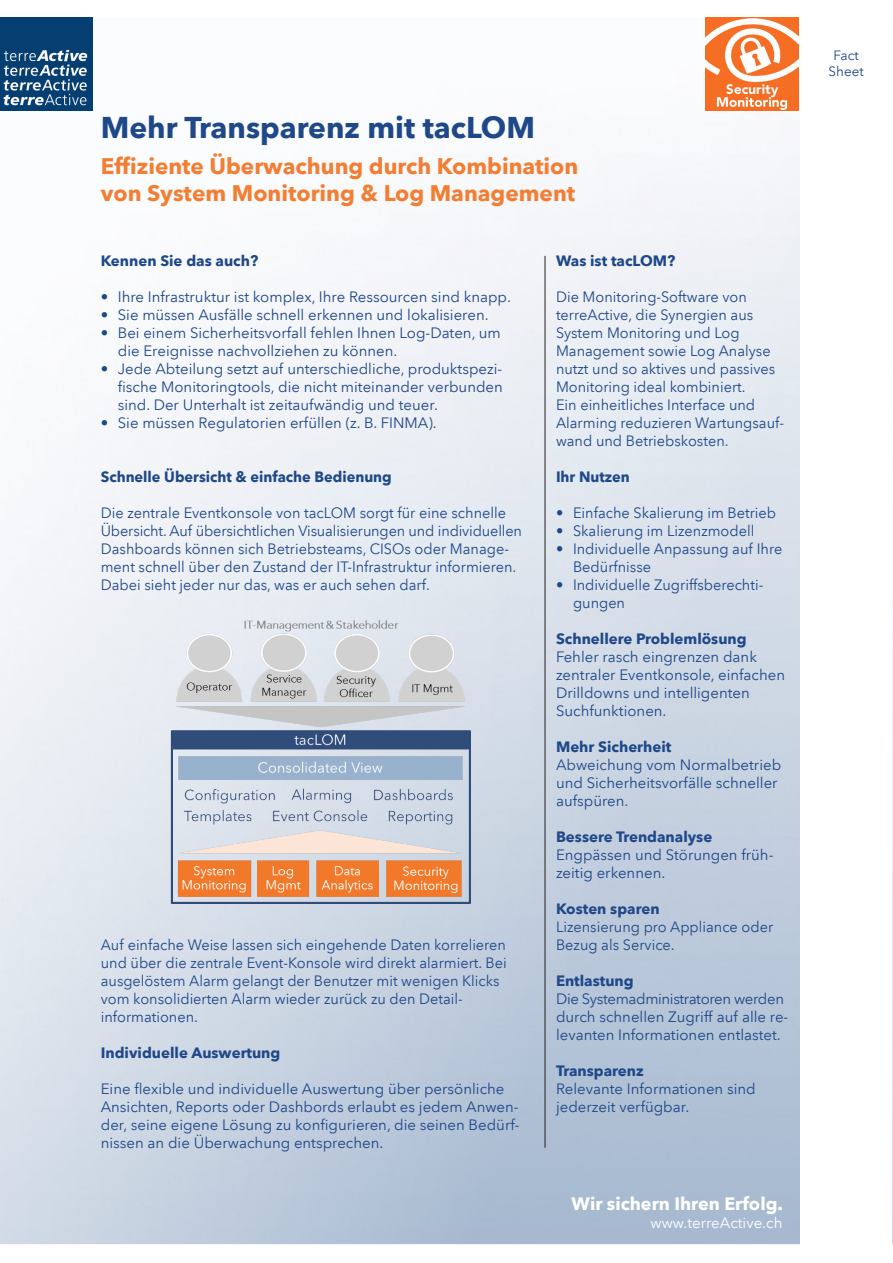
<style>
.page{position:relative;width:893px;height:1263px;background:#fff}
.page>*{position:absolute;margin:0;border:0;box-sizing:border-box;transform-origin:0 0}
.t1{font:700 30px "Avenir Next LT Pro";color:#1f4889}
.t2{font:700 22.5px/27px "Avenir Next LT Pro";color:#f37e33}
.t3{font:700 18px "Avenir Next LT Pro";color:#fff}
.t4{font:15px/18px "Avenir Next LT Pro";color:#1f4889}
.t5{font:700 15px "Avenir Next LT Pro";color:#1f4889}
.t6{font:15px "Avenir Next LT Pro";color:#fff}
.t7{font:13.5px/16.2px "Avenir Next LT Pro";color:#1f4889;text-align:center}
</style>
<div class="page">
<img style="left:0;top:17px;width:799px;height:1228px">
<img style="left:892px;top:598px;width:1px;height:646px">
<hr style="left:545px;top:256px;width:1px;height:892px;background:#231f20">
<img style="left:0;top:17px;width:92px;height:94px">
<img style="left:705px;top:17px;width:94px;height:94px">
<img style="left:155px;top:615px;width:315px;height:289px">
<h1 class="t1" style="left:101px;top:109px;width:436px">Mehr Transparenz mit tacLOM</h1>
<h2 class="t2" style="left:101px;top:152px;width:479px">Effiziente Überwachung durch Kombination von System Monitoring &amp; Log Management</h2>
<p class="t5" style="left:101px;top:252px;width:159px">Kennen Sie das auch?</p>
<p class="t4" style="left:101px;top:288px;width:412px">• Ihre Infrastruktur ist komplex, Ihre Ressourcen sind knapp.</p>
<p class="t4" style="left:101px;top:306px;width:389px">• Sie müssen Ausfälle schnell erkennen und lokalisieren.</p>
<p class="t4" style="left:118px;top:324px;width:385px;text-indent:-17px">• Bei einem Sicherheitsvorfall fehlen Ihnen Log-Daten, um die Ereignisse nachvollziehen zu können.</p>
<p class="t4" style="left:118px;top:360px;width:387px;text-align:justify;text-indent:-17px">• Jede Abteilung setzt auf unterschiedliche, produktspezi&shy;fische Monitoringtools, die nicht miteinander verbunden sind. Der Unterhalt ist zeitaufwändig und teuer.</p>
<p class="t4" style="left:101px;top:414px;width:337px">• Sie müssen Regulatorien erfüllen (z. B. FINMA).</p>
<p class="t5" style="left:101px;top:468px;width:293px">Schnelle Übersicht &amp; einfache Bedienung</p>
<p class="t4" style="left:101px;top:504px;width:423px">Die zentrale Eventkonsole von tacLOM sorgt für eine schnelle Übersicht. Auf übersichtlichen Visualisierungen und individuellen Dashboards können sich Betriebsteams, CISOs oder Manage&shy;ment schnell über den Zustand der IT-Infrastruktur informieren.<br>Dabei sieht jeder nur das, was er auch sehen darf.</p>
<p class="t4" style="left:101px;top:936px;width:407px">Auf einfache Weise lassen sich eingehende Daten korrelieren und über die zentrale Event-Konsole wird direkt alarmiert. Bei ausgelöstem Alarm gelangt der Benutzer mit wenigen Klicks vom konsolidierten Alarm wieder zurück zu den Detail&shy;informationen.</p>
<p class="t5" style="left:101px;top:1044px;width:181px">Individuelle Auswertung</p>
<p class="t4" style="left:101px;top:1080px;width:420px">Eine flexible und individuelle Auswertung über persönliche Ansichten, Reports oder Dashbords erlaubt es jedem Anwen&shy;der, seine eigene Lösung zu konfigurieren, die seinen Bedürf&shy;nissen an die Überwachung entsprechen.</p>
<p class="t5" style="left:556px;top:252px;width:121px">Was ist tacLOM?</p>
<p class="t4" style="left:556px;top:288px;width:230px">Die Monitoring-Software von terreActive, die Synergien aus<br>System Monitoring und Log<br>Management sowie Log Analyse nutzt und so aktives und passives<br>Monitoring ideal kombiniert.<br>Ein einheitliches Interface und<br>Alarming reduzieren Wartungsauf&shy;wand und Betriebskosten.</p>
<p class="t5" style="left:556px;top:468px;width:75px">Ihr Nutzen</p>
<p class="t4" style="left:556px;top:504px;width:222px">• Einfache Skalierung im Betrieb</p>
<p class="t4" style="left:556px;top:522px;width:200px">• Skalierung im Lizenzmodell</p>
<p class="t4" style="left:573px;top:540px;width:211px;text-indent:-17px">• Individuelle Anpassung auf Ihre<br>Bedürfnisse</p>
<p class="t4" style="left:573px;top:576px;width:192px;text-indent:-17px">• Individuelle Zugriffsberechti&shy;gungen</p>
<p class="t5" style="left:556px;top:630px;width:192px">Schnellere Problemlösung</p>
<p class="t4" style="left:556px;top:648px;width:231px">Fehler rasch eingrenzen dank zentraler Eventkonsole, einfachen<br>Drilldowns und intelligenten<br>Suchfunktionen.</p>
<p class="t5" style="left:556px;top:738px;width:117px">Mehr Sicherheit</p>
<p class="t4" style="left:556px;top:756px;width:227px">Abweichung vom Normalbetrieb und Sicherheitsvorfälle schneller aufspüren.</p>
<p class="t5" style="left:556px;top:828px;width:158px">Bessere Trendanalyse</p>
<p class="t4" style="left:556px;top:846px;width:219px">Engpässen und Störungen früh&shy;zeitig erkennen.</p>
<p class="t5" style="left:556px;top:900px;width:105px">Kosten sparen</p>
<p class="t4" style="left:556px;top:918px;width:219px">Lizensierung pro Appliance oder<br>Bezug als Service.</p>
<p class="t5" style="left:556px;top:972px;width:79px">Entlastung</p>
<p class="t4" style="left:556px;top:990px;width:234px">Die Systemadministratoren werden durch schnellen Zugriff auf alle re&shy;levanten Informationen entlastet.</p>
<p class="t5" style="left:556px;top:1062px;width:89px">Transparenz</p>
<p class="t4" style="left:556px;top:1080px;width:201px">Relevante Informationen sind jederzeit verfügbar.</p>
<p class="t3" style="left:572px;top:1193px;width:213px">Wir sichern Ihren Erfolg.</p>
<p class="t6" style="left:650px;top:1214px;width:133px">www.terreActive.ch</p>
<p class="t7" style="left:829px;top:47px;width:37px">Fact<br>Sheet</p>
</div>
